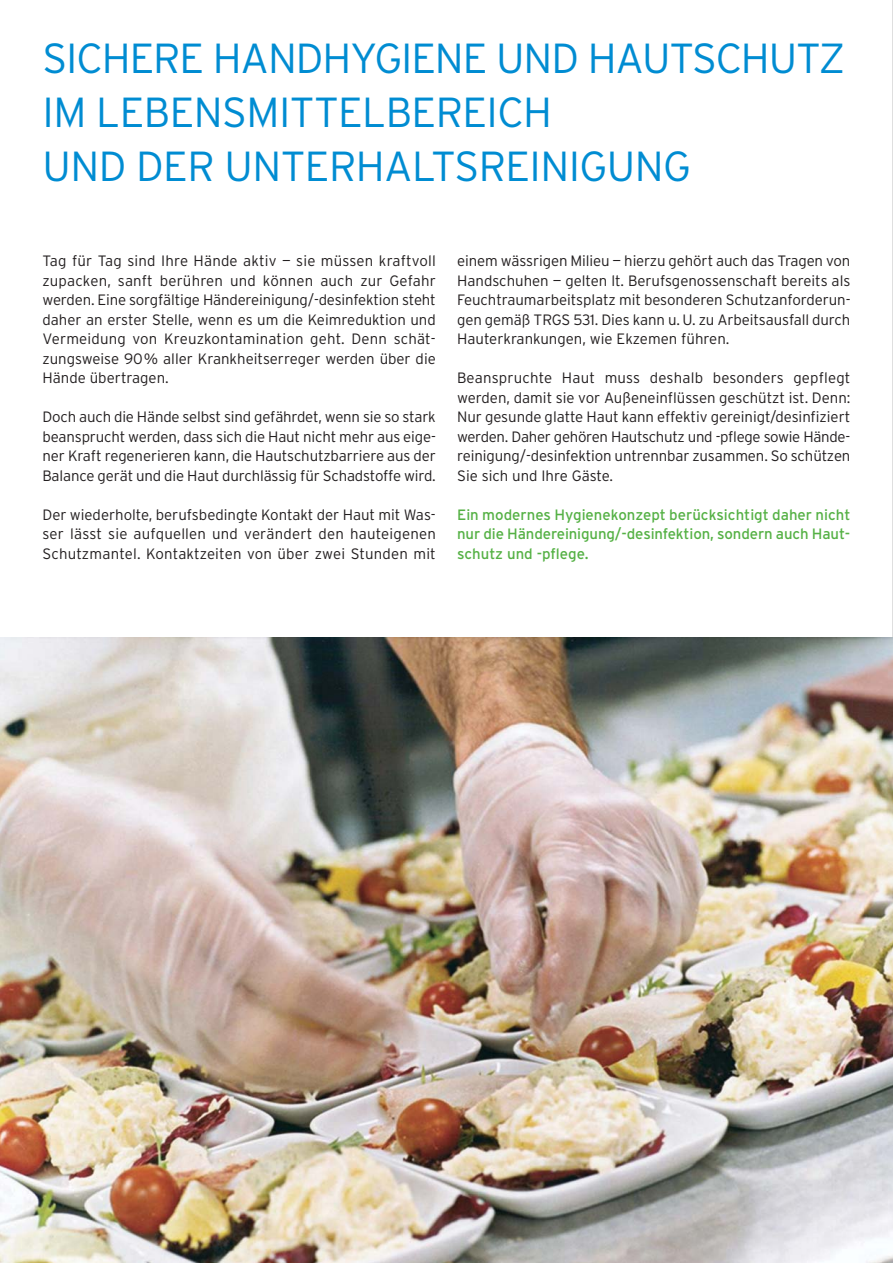
<style>
.page{position:relative;width:893px;height:1263px;background:#fff}
.page>*{position:absolute;margin:0;border:0;box-sizing:border-box;transform-origin:0 0}
.t1{font:300 42px/54px "Interstate Plus";letter-spacing:-.015em;color:#008cd2}
.t2{font:300 15px/19.5px "Interstate Plus";letter-spacing:-.005em;color:#231f20;text-align:justify}
.t3{font:15px/19.5px "Interstate Plus";letter-spacing:-.005em;color:#55b145;text-align:justify}
</style>
<div class="page">
<img style="left:0;top:638px;width:893px;height:625px">
<h1 class="t1" style="left:43px;top:36px;width:804px">SICHERE HANDHYGIENE UND HAUTSCHUTZ<br>IM LEBENSMITTELBEREICH<br>UND DER UNTERHALTSREINIGUNG</h1>
<p class="t2" style="left:43px;top:253px;width:395px">Tag für Tag sind Ihre Hände aktiv — sie müssen kraftvoll zupacken, sanft berühren und können auch zur Gefahr werden. Eine sorgfältige Händereinigung/-desinfektion steht daher an erster Stelle, wenn es um die Keimreduktion und Vermeidung von Kreuzkontamination geht. Denn schät&shy;zungsweise 90% aller Krankheitserreger werden über die Hände übertragen.</p>
<p class="t2" style="left:43px;top:409px;width:395px">Doch auch die Hände selbst sind gefährdet, wenn sie so stark beansprucht werden, dass sich die Haut nicht mehr aus eige&shy;ner Kraft regenerieren kann, die Hautschutzbarriere aus der Balance gerät und die Haut durchlässig für Schadstoffe wird.</p>
<p class="t2" style="left:43px;top:506px;width:395px">Der wiederholte, berufsbedingte Kontakt der Haut mit Was&shy;ser lässt sie aufquellen und verändert den hauteigenen Schutzmantel. Kontaktzeiten von über zwei Stunden mit</p>
<p class="t2" style="left:457px;top:253px;width:395px">einem wässrigen Milieu — hierzu gehört auch das Tragen von Handschuhen — gelten lt. Berufsgenossenschaft bereits als Feuchtraumarbeitsplatz mit besonderen Schutzanforderun&shy;gen gemäß TRGS 531. Dies kann u. U. zu Arbeitsausfall durch Hauterkrankungen, wie Ekzemen führen.</p>
<p class="t2" style="left:457px;top:370px;width:395px">Beanspruchte Haut muss deshalb besonders gepflegt werden, damit sie vor Außeneinflüssen geschützt ist. Denn:<br>Nur gesunde glatte Haut kann effektiv gereinigt/desinfiziert werden. Daher gehören Hautschutz und -pflege sowie Hände&shy;reinigung/-desinfektion untrennbar zusammen. So schützen Sie sich und Ihre Gäste.</p>
<p class="t3" style="left:457px;top:506px;width:395px">Ein modernes Hygienekonzept berücksichtigt daher nicht nur die Händereinigung/-desinfektion, sondern auch Haut&shy;schutz und -pflege.</p>
</div>
